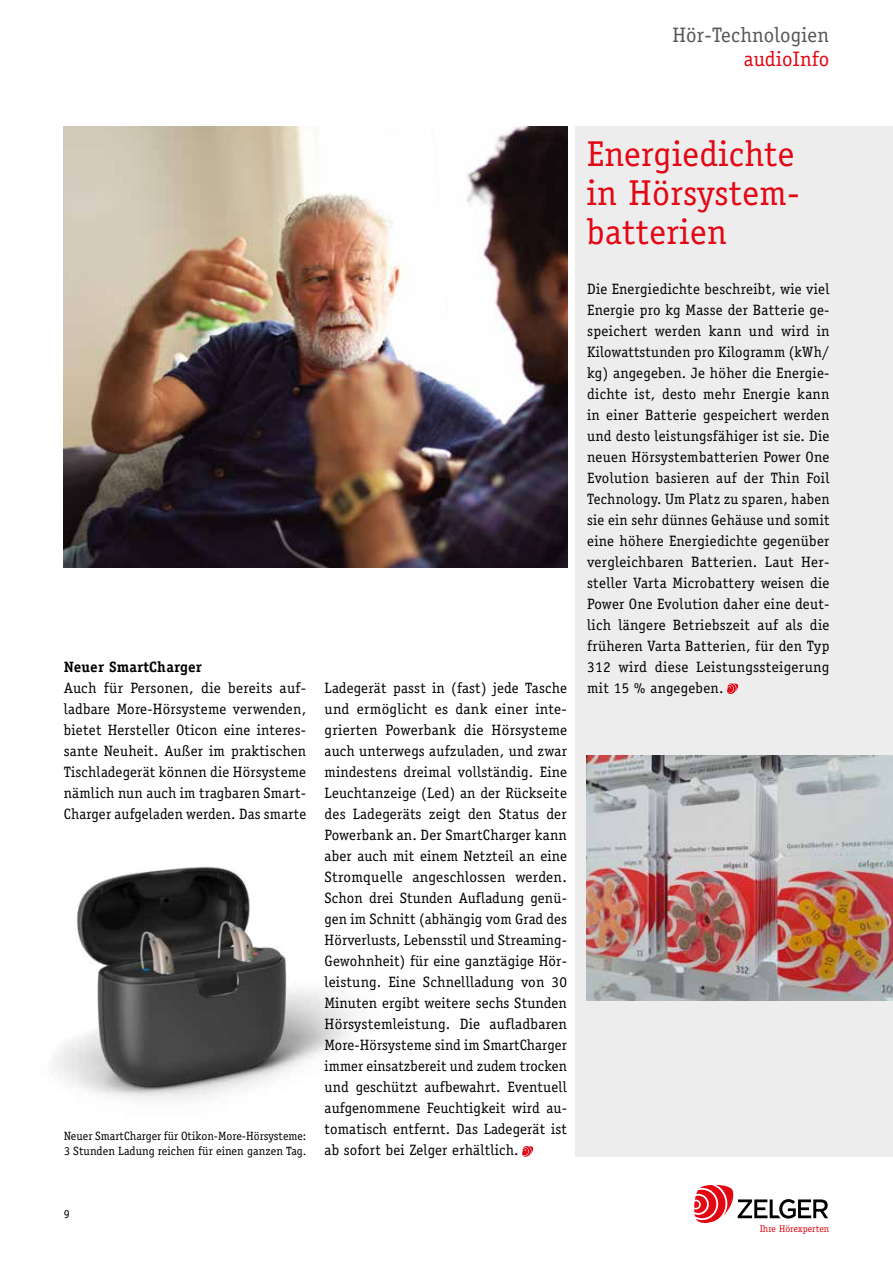
<style>
.page{position:relative;width:893px;height:1263px;background:#fff}
.page>*{position:absolute;margin:0;border:0;box-sizing:border-box;transform-origin:0 0}
.t1{font:36px/39px "Officina Serif";letter-spacing:.01em;color:#e30613}
.t2{font:21px "Officina Serif";letter-spacing:.01em;color:#575756}
.t3{font:21px "Officina Serif";letter-spacing:.01em;color:#e30613}
.t4{font:15px/21px "Officina Serif";letter-spacing:.01em;color:#000;text-align:justify}
.t5{font:700 15px "Officina Serif";letter-spacing:.015em;color:#000}
.t6{font:12px/15px "Officina Serif";letter-spacing:.005em;color:#000}
.t7{font:9.75px "Officina Serif";color:#e30613}
</style>
<div class="page">
<svg style="left:694px;top:1185px;width:134px;height:38px"></svg>
<div style="left:575px;top:126px;width:318px;height:1031px;background:#ededed"></div>
<svg style="left:727px;top:683px;width:11px;height:11px"></svg>
<svg style="left:522px;top:1146px;width:11px;height:11px"></svg>
<img style="left:54px;top:866px;width:300px;height:233px">
<img style="left:587px;top:756px;width:306px;height:245px">
<img style="left:64px;top:126px;width:504px;height:442px">
<h2 class="t2" style="left:672px;top:22px;width:158px">Hör-Technologien</h2>
<h2 class="t3" style="left:744px;top:46px;width:87px">audioInfo</h2>
<p class="t5" style="left:64px;top:658px;width:140px">Neuer SmartCharger</p>
<p class="t4" style="left:64px;top:678px;width:244px">Auch für Personen, die bereits auf&shy;ladbare More-Hörsysteme verwenden, bietet Hersteller Oticon eine interes&shy;sante Neuheit. Außer im praktischen Tischladegerät können die Hörsysteme nämlich nun auch im tragbaren Smart-Charger aufgeladen werden. Das smarte</p>
<p class="t4" style="left:325px;top:678px;width:244px">Ladegerät passt in (fast) jede Tasche und ermöglicht es dank einer inte&shy;grierten Powerbank die Hörsysteme auch unterwegs aufzuladen, und zwar mindestens dreimal vollständig. Eine Leuchtanzeige (Led) an der Rückseite des Ladegeräts zeigt den Status der Powerbank an. Der SmartCharger kann aber auch mit einem Netzteil an eine Stromquelle angeschlossen werden.<br>Schon drei Stunden Aufladung genü&shy;gen im Schnitt (abhängig vom Grad des Hörverlusts, Lebensstil und Streaming-Gewohnheit) für eine ganztägige Hör&shy;leistung. Eine Schnellladung von 30<br>Minuten ergibt weitere sechs Stunden Hörsystemleistung. Die aufladbaren More-Hörsysteme sind im SmartCharger immer einsatzbereit und zudem trocken und geschützt aufbewahrt. Eventuell aufgenommene Feuchtigkeit wird au&shy;tomatisch entfernt. Das Ladegerät ist ab sofort bei Zelger erhältlich.</p>
<p class="t6" style="left:64px;top:1128px;width:244px">Neuer SmartCharger für Otikon-More-Hörsysteme:<br>3 Stunden Ladung reichen für einen ganzen Tag.</p>
<h1 class="t1" style="left:587px;top:134px;width:215px">Energiedichte in Hörsystem&shy;batterien</h1>
<p class="t4" style="left:587px;top:279px;width:244px">Die Energiedichte beschreibt, wie viel Energie pro kg Masse der Batterie ge&shy;speichert werden kann und wird in Kilowattstunden pro Kilogramm (kWh/ kg) angegeben. Je höher die Energie&shy;dichte ist, desto mehr Energie kann in einer Batterie gespeichert werden und desto leistungsfähiger ist sie. Die neuen Hörsystembatterien Power One Evolution basieren auf der Thin Foil Technology. Um Platz zu sparen, haben sie ein sehr dünnes Gehäuse und somit eine höhere Energiedichte gegenüber vergleichbaren Batterien. Laut Her&shy;steller Varta Microbattery weisen die Power One Evolution daher eine deut&shy;lich längere Betriebszeit auf als die früheren Varta Batterien, für den Typ 312 wird diese Leistungssteigerung mit 15 % angegeben.</p>
<p class="t6" style="left:64px;top:1207px;width:7px">9</p>
<p class="t7" style="left:760px;top:1223px;width:71px">Ihre Hörexperten</p>
</div>
